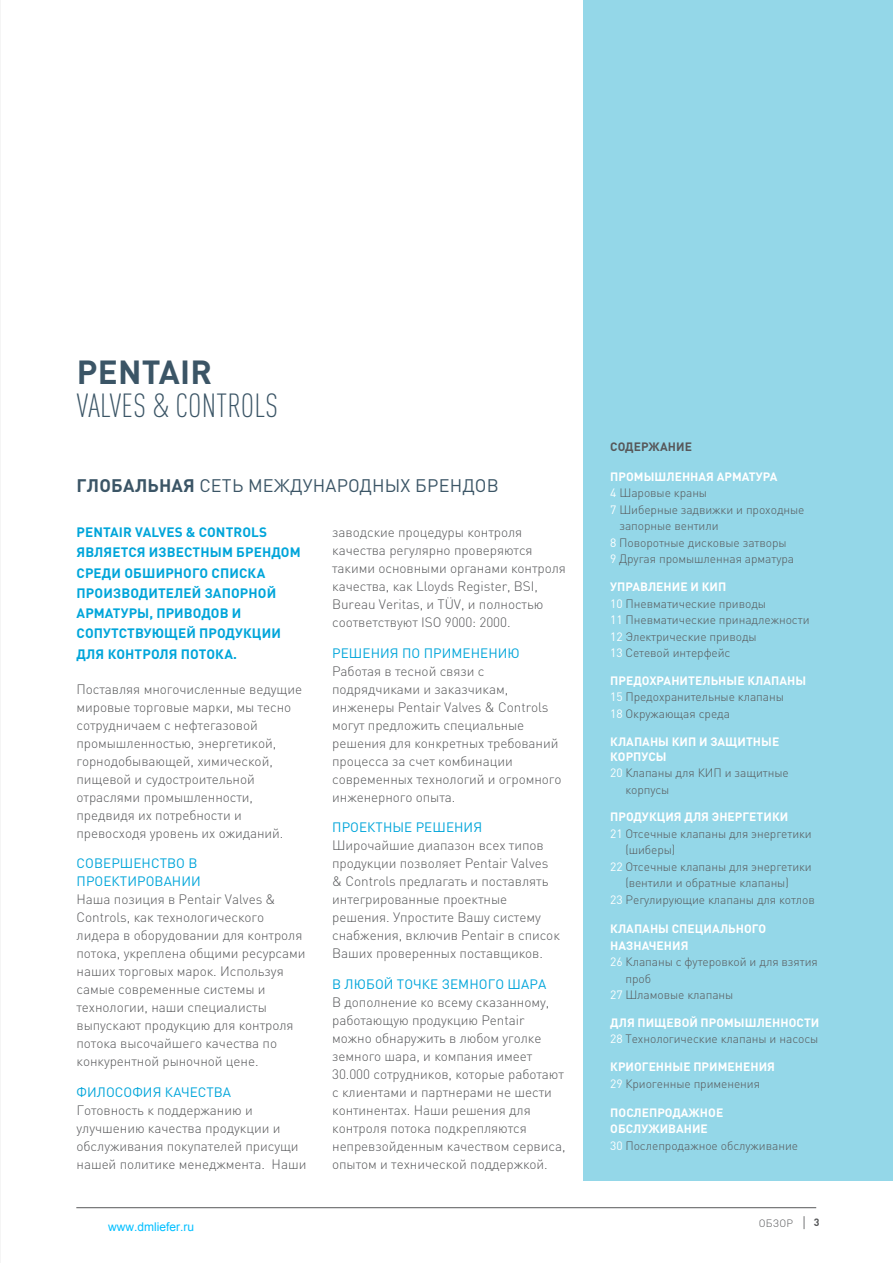
<style>
.page{position:relative;width:893px;height:1263px;background:#fff}
.page>*{position:absolute;margin:0;border:0;box-sizing:border-box;transform-origin:0 0}
.t1{font:300 condensed 33px "DIN Pro";letter-spacing:.01em;color:#3b5566}
.t2{font:700 33px "DIN Pro";letter-spacing:.01em;color:#3b5566}
.t3{font:18px "DIN Pro";letter-spacing:.01em;color:#3b5566}
.t4{font:300 15px "DIN Pro";color:#57585a}
.t5{font:300 13.5px/18px "DIN Pro";letter-spacing:-.005em;color:#57585a}
.t6{font:700 13.5px/20.2px "DIN Pro";letter-spacing:.01em;color:#00a5da}
.t7{font:13.5px/18px "DIN Pro";letter-spacing:.005em;color:#00a5da}
.t8{font:300 12px/16.5px "DIN Pro";letter-spacing:-.005em;color:#57585a}
.t9{font:700 12px/16.5px "DIN Pro";letter-spacing:.005em;color:#fff}
.t10{font:12px "Arial";color:#00bfff}
.t11{font:700 12px "DIN Pro";letter-spacing:.005em;color:#57585a}
.t12{font:300 10.5px "DIN Pro";letter-spacing:.01em;color:#57585a}
.s1{font-weight:700}
.s2{font-weight:400;color:#fff}
.s3{font-weight:700;color:#fff}
.s4{font-weight:400}
.s5{font-weight:300;color:#57585a}
.s6{font-weight:700;font-size:10.5px}
</style>
<div class="page">
<hr style="left:0;top:0;width:1px;height:1263px;background:#bcbdc0">
<div style="left:584px;top:0;width:309px;height:1181px;background:#94d7e8"></div>
<hr style="left:76px;top:1207px;width:740px;height:1px;background:#57585a">
<h1 class="t2" style="left:77px;top:344px;width:137px">PENTAIR</h1>
<h1 class="t1" style="left:77px;top:382px;width:203px">VALVES &amp; CONTROLS</h1>
<h2 class="t3" style="left:77px;top:471px;width:424px"><span class="s1">ГЛОБАЛЬНАЯ</span> СЕТЬ МЕЖДУНАРОДНЫХ БРЕНДОВ</h2>
<p class="t6" style="left:77px;top:520px;width:226px">PENTAIR VALVES &amp; CONTROLS<br>ЯВЛЯЕТСЯ ИЗВЕСТНЫМ БРЕНДОМ<br>СРЕДИ ОБШИРНОГО СПИСКА<br>ПРОИЗВОДИТЕЛЕЙ ЗАПОРНОЙ<br>АРМАТУРЫ, ПРИВОДОВ И<br>СОПУТСТВУЮЩЕЙ ПРОДУКЦИИ<br>ДЛЯ КОНТРОЛЯ ПОТОКА.</p>
<p class="t5" style="left:77px;top:678px;width:227px">Поставляя многочисленные ведущие мировые торговые марки, мы тесно сотрудничаем с нефтегазовой промышленностью, энергетикой, горнодобывающей, химической, пищевой и судостроительной отраслями промышленности, предвидя их потребности и превосходя уровень их ожиданий.</p>
<p class="t7" style="left:77px;top:853px;width:126px">СОВЕРШЕНСТВО В<br>ПРОЕКТИРОВАНИИ</p>
<p class="t5" style="left:77px;top:889px;width:231px">Наша позиция в Pentair Valves &amp;<br>Controls, как технологического лидера в оборудовании для контроля потока, укреплена общими ресурсами наших торговых марок. Используя самые современные системы и технологии, наши специалисты выпускают продукцию для контроля потока высочайшего качества по конкурентной рыночной цене.</p>
<p class="t7" style="left:77px;top:1082px;width:156px">ФИЛОСОФИЯ КАЧЕСТВА</p>
<p class="t5" style="left:77px;top:1100px;width:231px">Готовность к поддержанию и улучшению качества продукции и обслуживания покупателей присущи нашей политике менеджмента. Наши</p>
<p class="t10" style="left:108px;top:1219px;width:88px">www.dmliefer.ru</p>
<p class="t5" style="left:332px;top:522px;width:235px">заводские процедуры контроля качества регулярно проверяются такими основными органами контроля качества, как Lloyds Register, BSI, Bureau Veritas, и TÜV, и полностью соответствуют ISO 9000: 2000.</p>
<p class="t7" style="left:332px;top:642px;width:189px">РЕШЕНИЯ ПО ПРИМЕНЕНИЮ</p>
<p class="t5" style="left:332px;top:661px;width:231px">Работая в тесной связи с подрядчиками и заказчикам, инженеры Pentair Valves &amp; Controls могут предложить специальные решения для конкретных требований процесса за счет комбинации современных технологий и огромного инженерного опыта.</p>
<p class="t7" style="left:332px;top:817px;width:151px">ПРОЕКТНЫЕ РЕШЕНИЯ</p>
<p class="t5" style="left:332px;top:835px;width:229px">Широчайшие диапазон всех типов продукции позволяет Pentair Valves &amp; Controls предлагать и поставлять интегрированные проектные решения. Упростите Вашу систему снабжения, включив Pentair в список Ваших проверенных поставщиков.</p>
<p class="t7" style="left:332px;top:974px;width:215px">В ЛЮБОЙ ТОЧКЕ ЗЕМНОГО ШАРА</p>
<p class="t5" style="left:332px;top:992px;width:235px">В дополнение ко всему сказанному, работающую продукцию Pentair можно обнаружить в любом уголке земного шара, и компания имеет 30.000 сотрудников, которые работают с клиентами и партнерами не шести континентах. Наши решения для контроля потока подкрепляются непревзойденным качеством сервиса, опытом и технической поддержкой.</p>
<p class="t11" style="left:610px;top:437px;width:83px">СОДЕРЖАНИЕ</p>
<p class="t9" style="left:610px;top:467px;width:169px">ПРОМЫШЛЕННАЯ АРМАТУРА</p>
<p class="t8" style="left:610px;top:484px;width:98px"><span class="s2">4</span> Шаровые краны</p>
<p class="t8" style="left:610px;top:500px;width:196px"><span class="s2">7</span> Шиберные задвижки и проходные</p>
<p class="t8" style="left:619px;top:517px;width:101px">запорные вентили</p>
<p class="t8" style="left:610px;top:533px;width:178px"><span class="s2">8</span> Поворотные дисковые затворы</p>
<p class="t8" style="left:610px;top:550px;width:185px"><span class="s2">9</span> Другая промышленная арматура</p>
<p class="t8" style="left:610px;top:577px;width:201px"><span class="s3">УПРАВЛЕНИЕ И КИП<br></span><span class="s2">10</span> Пневматические приводы<br><span class="s2">11</span> Пневматические принадлежности<br><span class="s2">12</span> Электрические приводы<br><span class="s2">13</span> Сетевой интерфейс</p>
<p class="t8" style="left:610px;top:671px;width:197px"><span class="s3">ПРЕДОХРАНИТЕЛЬНЫЕ КЛАПАНЫ<br></span><span class="s2">15</span> Предохранительные клапаны<br><span class="s2">18</span> Окружающая среда</p>
<p class="t9" style="left:610px;top:732px;width:170px;line-height:15px">КЛАПАНЫ КИП И ЗАЩИТНЫЕ<br>КОРПУСЫ</p>
<p class="t8" style="left:625px;top:763px;width:165px;text-indent:-15px"><span class="s2">20</span> Клапаны для КИП и защитные корпусы</p>
<p class="t9" style="left:610px;top:807px;width:180px">ПРОДУКЦИЯ ДЛЯ ЭНЕРГЕТИКИ</p>
<p class="t8" style="left:610px;top:824px;width:203px"><span class="s2">21</span> Отсечные клапаны для энергетики</p>
<p class="t8" style="left:625px;top:841px;width:52px">(шиберы)</p>
<p class="t8" style="left:610px;top:857px;width:203px"><span class="s2">22</span> Отсечные клапаны для энергетики</p>
<p class="t8" style="left:625px;top:874px;width:165px">(вентили и обратные клапаны)</p>
<p class="t8" style="left:610px;top:890px;width:206px"><span class="s2">23</span> Регулирующие клапаны для котлов</p>
<p class="t9" style="left:610px;top:919px;width:157px">КЛАПАНЫ СПЕЦИАЛЬНОГО</p>
<p class="t9" style="left:610px;top:935px;width:80px">НАЗНАЧЕНИЯ</p>
<p class="t8" style="left:610px;top:952px;width:209px"><span class="s2">26</span> Клапаны с футеровкой и для взятия</p>
<p class="t8" style="left:625px;top:969px;width:27px">проб</p>
<p class="t8" style="left:610px;top:985px;width:125px"><span class="s2">27</span> Шламовые клапаны</p>
<p class="t8" style="left:610px;top:1013px;width:211px"><span class="s3">ДЛЯ ПИЩЕВОЙ ПРОМЫШЛЕННОСТИ<br></span><span class="s2">28</span> Технологические клапаны и насосы</p>
<p class="t9" style="left:610px;top:1057px;width:166px">КРИОГЕННЫЕ ПРИМЕНЕНИЯ<br><span class="s4">29</span> <span class="s5">Криогенные применения</span></p>
<p class="t9" style="left:610px;top:1103px;width:189px">ПОСЛЕПРОДАЖНОЕ<br>ОБСЛУЖИВАНИЕ<br><span class="s4">30</span> <span class="s5">Послепродажное обслуживание</span></p>
<p class="t12" style="left:759px;top:1215px;width:36px">ОБЗОР</p>
<p class="t4" style="left:802px;top:1211px;width:19px">| <span class="s6">3</span></p>
</div>
